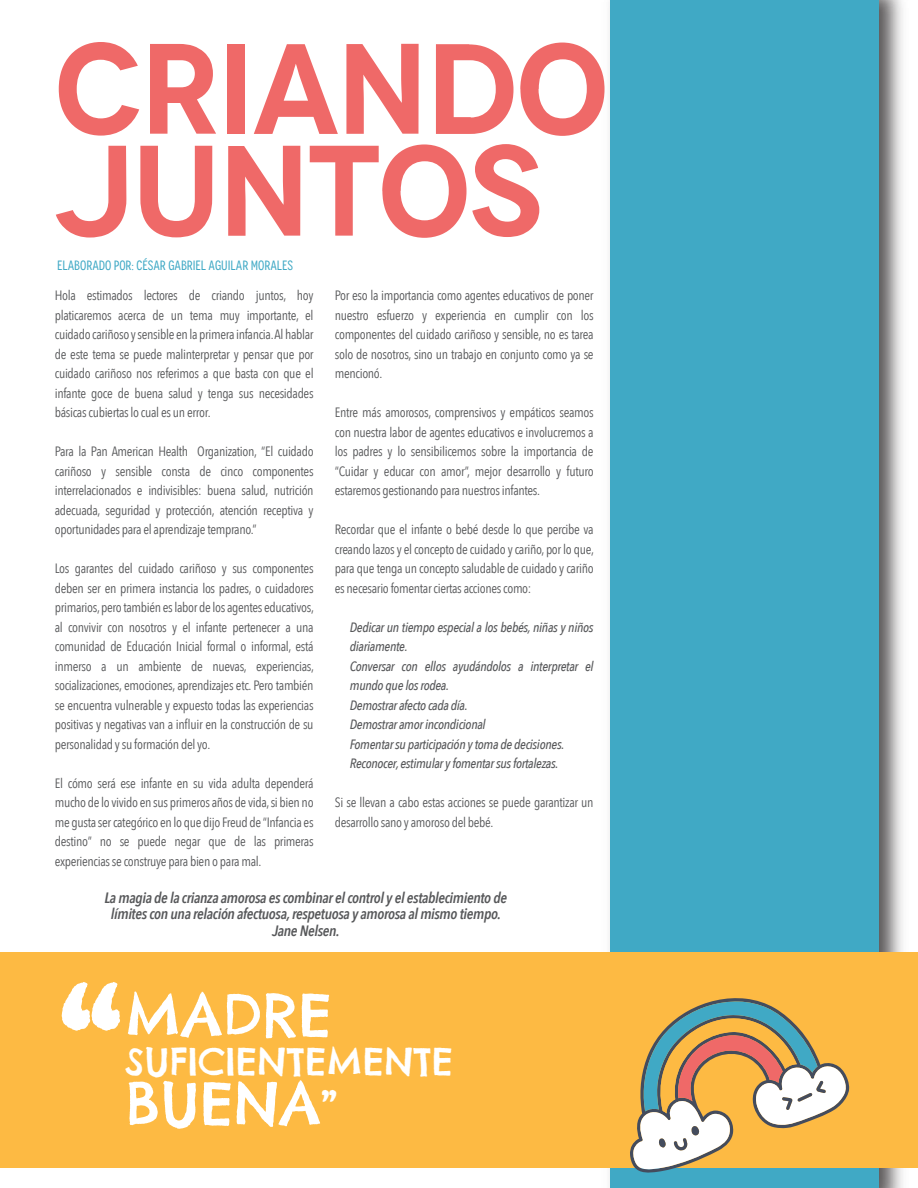
<style>
.page{position:relative;width:918px;height:1188px;background:#fff}
.page>*{position:absolute;margin:0;border:0;box-sizing:border-box;transform-origin:0 0}
.t1{font:183.15px "Chelsea Market";color:#fff}
.t2{font:600 128.4px/102px "Novecento";letter-spacing:-.02em;color:#ef6968}
.t3{font:58.35px "Chelsea Market";color:#fff}
.t4{font:37.35px "Chelsea Market";color:#fff}
.t5{font:italic 600 15px/16.5px "Avenir Next Condensed";letter-spacing:-.025em;color:#57585a;text-align:center}
.t6{font:13.5px/19.5px "Avenir Next Condensed";letter-spacing:-.025em;color:#57585a;text-align:justify}
.t7{font:italic 500 13.5px/19.5px "Avenir Next Condensed";letter-spacing:-.025em;color:#57585a}
.t8{font:condensed 13.5px "Novecento";color:#40a9c5}
.s1{font-size:45.15px}
</style>
<div class="page">
<img style="left:598px;top:0;width:315px;height:1188px">
<div style="left:610px;top:0;width:269px;height:1188px;background:#40a9c5"></div>
<div style="left:0;top:953px;width:918px;height:215px;background:#fdba43"></div>
<svg style="left:630px;top:998px;width:219px;height:175px"></svg>
<h2 class="t2" style="left:54px;top:39px;width:557px">CRIANDO<br>JUNTOS</h2>
<p class="t8" style="left:57px;top:257px;width:238px">ELABORADO POR: CÉSAR GABRIEL AGUILAR MORALES</p>
<p class="t6" style="left:55px;top:285px;width:260px">Hola estimados lectores de criando juntos, hoy platicaremos acerca de un tema muy importante, el cuidado cariñoso y sensible en la primera infancia. Al hablar de este tema se puede malinterpretar y pensar que por cuidado cariñoso nos referimos a que basta con que el infante goce de buena salud y tenga sus necesidades básicas cubiertas lo cual es un error.</p>
<p class="t6" style="left:55px;top:441px;width:260px">Para la Pan American Health Organization, “El cuidado cariñoso y sensible consta de cinco componentes interrelacionados e indivisibles: buena salud, nutrición adecuada, seguridad y protección, atención receptiva y oportunidades para el aprendizaje temprano.”</p>
<p class="t6" style="left:55px;top:558px;width:261px">Los garantes del cuidado cariñoso y sus componentes deben ser en primera instancia los padres, o cuidadores primarios, pero también es labor de los agentes educativos, al convivir con nosotros y el infante pertenecer a una comunidad de Educación Inicial formal o informal, está inmerso a un ambiente de nuevas, experiencias, socializaciones, emociones, aprendizajes etc. Pero también se encuentra vulnerable y expuesto todas las experiencias positivas y negativas van a influir en la construcción de su personalidad y su formación del yo.</p>
<p class="t6" style="left:55px;top:773px;width:260px">El cómo será ese infante en su vida adulta dependerá mucho de lo vivido en sus primeros años de vida, si bien no me gusta ser categórico en lo que dijo Freud de “Infancia es destino” no se puede negar que de las primeras experiencias se construye para bien o para mal.</p>
<p class="t6" style="left:335px;top:285px;width:260px">Por eso la importancia como agentes educativos de poner nuestro esfuerzo y experiencia en cumplir con los componentes del cuidado cariñoso y sensible, no es tarea solo de nosotros, sino un trabajo en conjunto como ya se mencionó.</p>
<p class="t6" style="left:335px;top:402px;width:260px">Entre más amorosos, comprensivos y empáticos seamos con nuestra labor de agentes educativos e involucremos a los padres y lo sensibilicemos sobre la importancia de “Cuidar y educar con amor”, mejor desarrollo y futuro estaremos gestionando para nuestros infantes.</p>
<p class="t6" style="left:335px;top:519px;width:261px">Recordar que el infante o bebé desde lo que percibe va creando lazos y el concepto de cuidado y cariño, por lo que, para que tenga un concepto saludable de cuidado y cariño es necesario fomentar ciertas acciones como:</p>
<p class="t7" style="left:350px;top:617px;width:245px">Dedicar un tiempo especial a los bebés, niñas y niños diariamente.<br>Conversar con ellos ayudándolos a interpretar el mundo que los rodea.<br>Demostrar afecto cada día.<br>Demostrar amor incondicional<br>Fomentar su participación y toma de decisiones.<br>Reconocer, estimular y fomentar sus fortalezas.</p>
<p class="t6" style="left:335px;top:792px;width:260px">Si se llevan a cabo estas acciones se puede garantizar un desarrollo sano y amoroso del bebé.</p>
<p class="t5" style="left:104px;top:889px;width:404px">La magia de la crianza amorosa es combinar el control y el establecimiento de límites con una relación afectuosa, respetuosa y amorosa al mismo tiempo.<br>Jane Nelsen.</p>
<h1 class="t1" style="left:55px;top:940px;width:72px">“</h1>
<h3 class="t3" style="left:125px;top:978px;width:209px">MADRE</h3>
<h3 class="t4" style="left:125px;top:1037px;width:330px">SUFICIENTEMENTE</h3>
<h3 class="t3" style="left:125px;top:1066px;width:214px">BUENA<span class="s1">”</span></h3>
</div>
